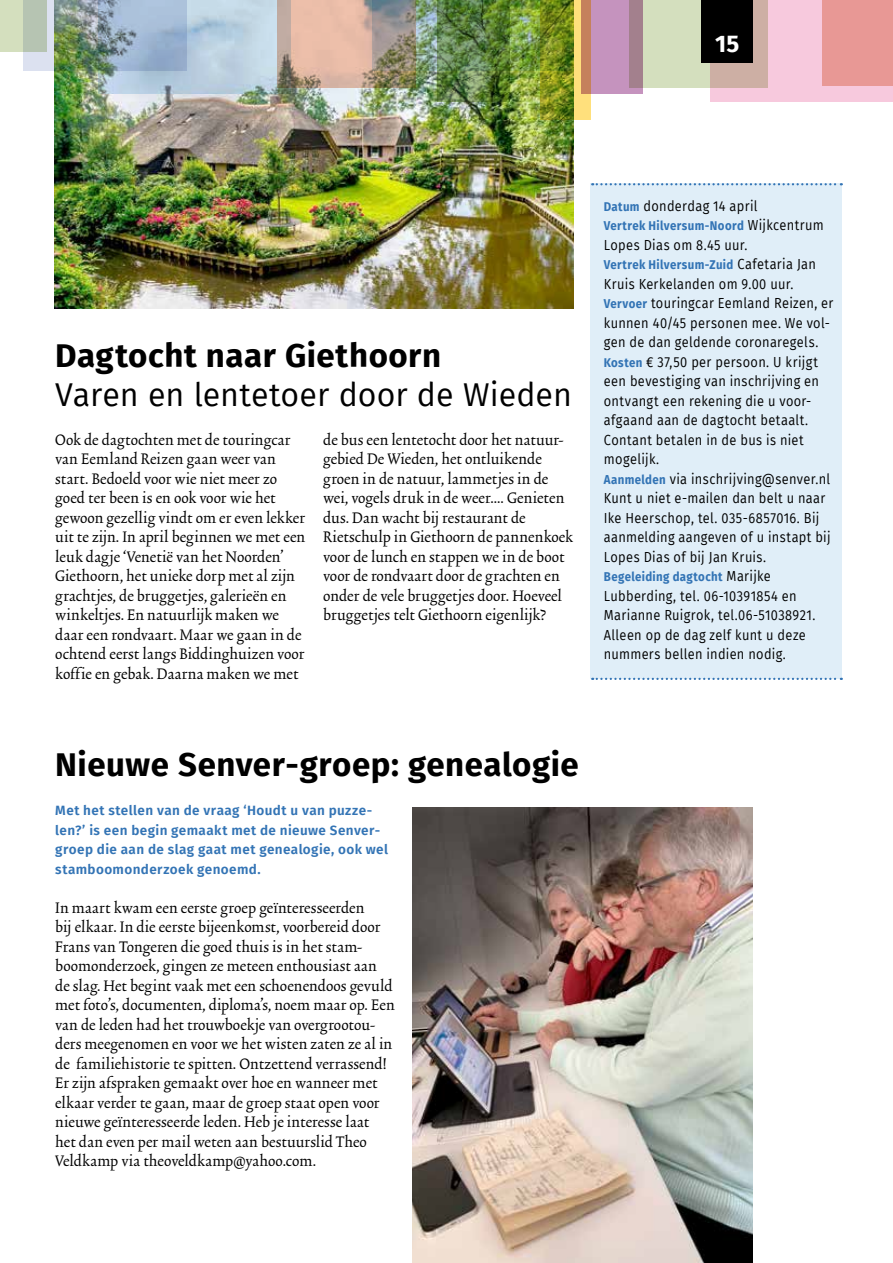
<style>
.page{position:relative;width:893px;height:1263px;background:#fff}
.page>*{position:absolute;margin:0;border:0;box-sizing:border-box;transform-origin:0 0}
.t1{font:700 33px "Fira Sans";letter-spacing:.015em;color:#000}
.t2{font:32.25px "Fira Sans";letter-spacing:-.005em;color:#000}
.t3{font:700 24px "Fira Sans";color:#fff}
.t4{font:18px/19.5px "Trinite No 2 Rom Con";letter-spacing:.01em;color:#000}
.t5{font:14.25px/19.5px "Fira Sans";letter-spacing:.025em;color:#000;scale:.9 1}
.t6{font:600 13.5px/19.5px "Fira Sans";letter-spacing:.03em;color:#3374b5}
.t7{font:700 12.75px "Fira Sans";letter-spacing:.03em;color:#3374b5;scale:.9 1}
.s1{font-weight:700;font-size:12.75px;color:#3374b5}
.s2{font-weight:400;font-size:14.25px;color:#000}
</style>
<div class="page">
<img style="left:55px;top:71px;width:518px;height:237px">
<div style="left:591px;top:183px;width:251px;height:496px;background:#e0eef8"></div>
<img style="left:23px;top:0;width:75px;height:71px">
<svg style="left:290px;top:0;width:126px;height:87px;background:#d8b19c"></svg>
<img style="left:372px;top:0;width:168px;height:71px">
<img style="left:437px;top:0;width:73px;height:102px">
<svg style="left:98px;top:0;width:192px;height:94px;background:#acbfd0"></svg>
<svg style="left:540px;top:0;width:51px;height:119px;background:#909a2e"></svg>
<svg style="left:581px;top:0;width:62px;height:94px;background:#c48fa9"></svg>
<svg style="left:629px;top:0;width:81px;height:87px;background:#c8cab2"></svg>
<svg style="left:710px;top:0;width:183px;height:102px;background:#ebc1cd"></svg>
<div style="left:822px;top:0;width:71px;height:85px;background:#e89895"></div>
<div style="left:702px;top:0;width:51px;height:62px;background:#000"></div>
<div style="left:0;top:0;width:47px;height:51px;background:linear-gradient(to right,#dde7c1,#adbcaf)"></div>
<svg style="left:592px;top:183px;width:250px;height:2px"></svg>
<svg style="left:592px;top:678px;width:250px;height:2px"></svg>
<img style="left:412px;top:808px;width:341px;height:455px">
<h3 class="t3" style="left:715px;top:24px;width:26px">15</h3>
<h1 class="t1" style="left:55px;top:328px;width:387px">Dagtocht naar Giethoorn</h1>
<h2 class="t2" style="left:55px;top:371px;width:518px">Varen en lentetoer door de Wieden</h2>
<p class="t4" style="left:323px;top:431px;width:251px">de bus een lentetocht door het natuur&shy;gebied De Wieden, het ontluikende groen in de natuur, lammetjes in de wei, vogels druk in de weer…. Genieten dus. Dan wacht bij restaurant de Rietschulp in Giethoorn de pannenkoek voor de lunch en stappen we in de boot voor de rondvaart door de grachten en onder de vele bruggetjes door. Hoeveel bruggetjes telt Giethoorn eigenlijk?</p>
<p class="t4" style="left:55px;top:431px;width:251px">Ook de dagtochten met de touringcar van Eemland Reizen gaan weer van start. Bedoeld voor wie niet meer zo goed ter been is en ook voor wie het gewoon gezellig vindt om er even lekker uit te zijn. In april beginnen we met een leuk dagje ‘Venetië van het Noorden’ Giethoorn, het unieke dorp met al zijn grachtjes, de bruggetjes, galerieën en winkeltjes. En natuurlijk maken we daar een rondvaart. Maar we gaan in de ochtend eerst langs Biddinghuizen voor koffie en gebak. Daarna maken we met</p>
<p class="t5" style="left:604px;top:196px;width:172px"><span class="s1">Datum</span> donderdag 14 april</p>
<p class="t7" style="left:604px;top:215px;width:246px">Vertrek Hilversum-Noord <span class="s2">Wijkcentrum</span></p>
<p class="t5" style="left:604px;top:235px;width:161px">Lopes Dias om 8.45 uur.</p>
<p class="t7" style="left:604px;top:254px;width:237px">Vertrek Hilversum-Zuid <span class="s2">Cafetaria Jan</span></p>
<p class="t5" style="left:604px;top:274px;width:257px">Kruis Kerkelanden om 9.00 uur.<br><span class="s1">Vervoer</span> touringcar Eemland Reizen, er kunnen 40/45 personen mee. We vol&shy;gen de dan geldende coronaregels.<br><span class="s1">Kosten</span> € 37,50 per persoon. U krijgt een bevestiging van inschrijving en ontvangt een rekening die u voor&shy;afgaand aan de dagtocht betaalt.<br>Contant betalen in de bus is niet mogelijk.<br><span class="s1">Aanmelden</span> via inschrijving@senver.nl<br>Kunt u niet e-mailen dan belt u naar<br>Ike Heerschop, tel. 035-6857016. Bij aanmelding aangeven of u instapt bij<br>Lopes Dias of bij Jan Kruis.</p>
<p class="t7" style="left:604px;top:566px;width:187px">Begeleiding dagtocht <span class="s2">Marijke</span></p>
<p class="t5" style="left:604px;top:586px;width:237px">Lubberding, tel. 06-10391854 en<br>Marianne Ruigrok, tel.06-51038921.<br>Alleen op de dag zelf kunt u deze nummers bellen indien nodig.</p>
<h1 class="t1" style="left:55px;top:737px;width:525px">Nieuwe Senver-groep: genealogie</h1>
<p class="t6" style="left:55px;top:800px;width:334px">Met het stellen van de vraag ‘Houdt u van puzze&shy;len?’ is een begin gemaakt met de nieuwe Senver&shy;groep die aan de slag gaat met genealogie, ook wel stamboomonderzoek genoemd.</p>
<p class="t4" style="left:55px;top:899px;width:341px">In maart kwam een eerste groep geïnteresseerden<br>bij elkaar. In die eerste bijeenkomst, voorbereid door Frans van Tongeren die goed thuis is in het stam&shy;boomonderzoek, gingen ze meteen enthousiast aan de slag. Het begint vaak met een schoenendoos gevuld met foto’s, documenten, diploma’s, noem maar op. Een van de leden had het trouwboekje van overgrootou&shy;ders meegenomen en voor we het wisten zaten ze al in de familiehistorie te spitten. Ontzettend verrassend!<br>Er zijn afspraken gemaakt over hoe en wanneer met elkaar verder te gaan, maar de groep staat open voor nieuwe geïnteresseerde leden. Heb je interesse laat<br>het dan even per mail weten aan bestuurslid Theo Veldkamp via theoveldkamp@yahoo.com.</p>
</div>
